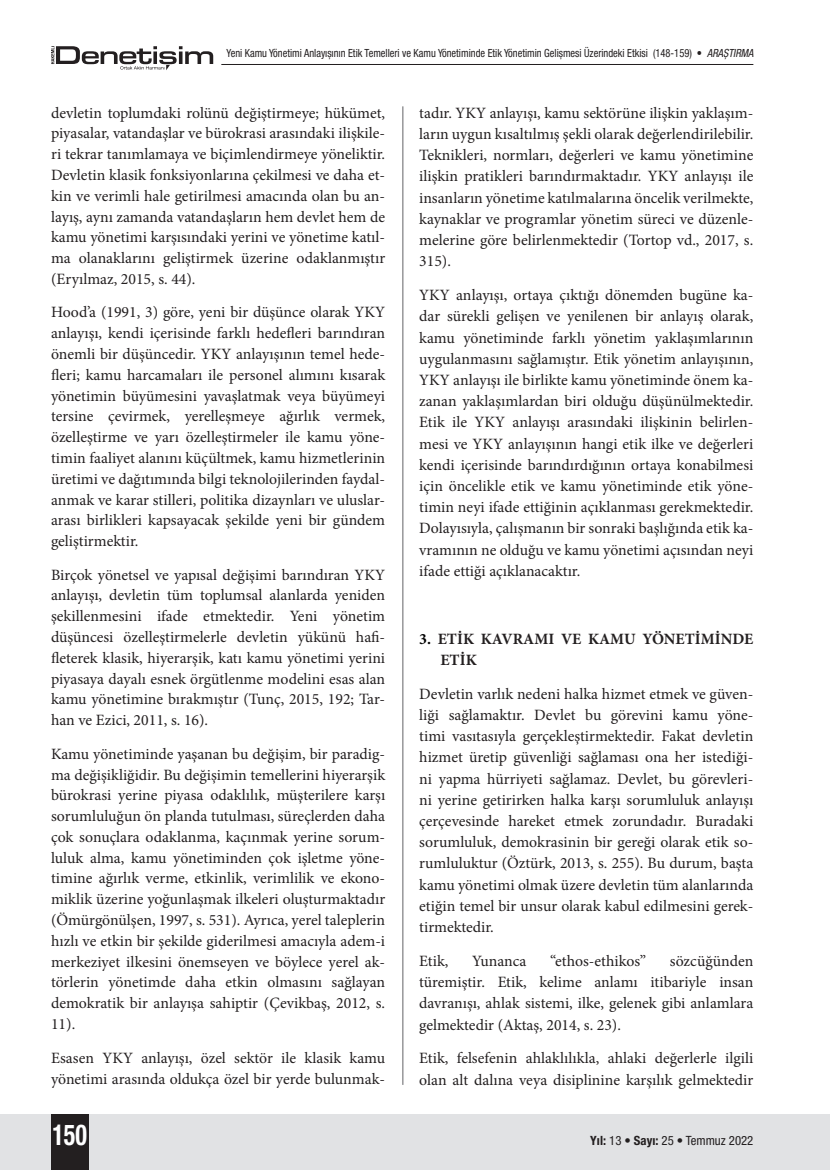
<style>
.page{position:relative;width:830px;height:1170px;background:#fff}
.page>*{position:absolute;margin:0;border:0;box-sizing:border-box;transform-origin:0 0}
.t1{font:700 condensed 28.8px "Helvetica Neue LT Pro";color:#fff;scale:.83 1}
.t2{font:15.75px/20.7px "Minion Pro";color:#231f20;text-align:justify}
.t3{font:700 15.75px/21.1px "Minion Pro";color:#231f20}
.t4{font:condensed 12.75px "Helvetica Neue LT Pro";color:#231f20}
.t5{font:condensed 11.25px "Helvetica Neue LT Pro";color:#231f20;scale:.93 1}
.s1{font-style:italic}
.s2{color:#000001}
.s3{font-weight:700}
</style>
<div class="page">
<hr style="left:402px;top:106px;width:1px;height:978px;background:#636366">
<div style="left:0;top:1114px;width:829px;height:55px;background:#e1e2e4"></div>
<div style="left:51px;top:1114px;width:37px;height:55px;background:#231f20"></div>
<hr style="left:221px;top:64px;width:532px;height:1px;background:#231f20">
<svg style="left:51px;top:46px;width:162px;height:24px"></svg>
<hr style="left:829px;top:1114px;width:1px;height:55px;background:#e1e2e4">
<p class="t5" style="left:226px;top:47px;width:567px">Yeni Kamu Yönetimi Anlayışının Etik Temelleri ve Kamu Yönetiminde Etik Yönetimin Gelişmesi Üzerindeki Etkisi (148-159) • <span class="s1">ARAŞTIRMA</span></p>
<p class="t2" style="left:51px;top:102px;width:335px">devletin toplumdaki rolünü değiştirmeye; hükümet, piyasalar, vatandaşlar ve bürokrasi arasındaki ilişkile&shy;ri tekrar tanımlamaya ve biçimlendirmeye yöneliktir.<br>Devletin klasik fonksiyonlarına çekilmesi ve daha et&shy;kin ve verimli hale getirilmesi amacında olan bu an&shy;layış, aynı zamanda vatandaşların hem devlet hem de kamu yönetimi karşısındaki yerini ve yönetime katıl&shy;ma olanaklarını geliştirmek üzerine odaklanmıştır (Eryılmaz, 2015, s. 44).</p>
<p class="t2" style="left:51px;top:302px;width:335px">Hood’a (1991, 3) göre, yeni bir düşünce olarak YKY anlayışı, kendi içerisinde farklı hedefleri barındıran önemli bir düşüncedir. YKY anlayışının temel hede&shy;fleri; kamu harcamaları ile personel alımını kısarak yönetimin büyümesini yavaşlatmak veya büyümeyi tersine çevirmek, yerelleşmeye ağırlık vermek, özelleştirme ve yarı özelleştirmeler ile kamu yöne&shy;timin faaliyet alanını küçültmek, kamu hizmetlerinin üretimi ve dağıtımında bilgi teknolojilerinden faydal&shy;anmak ve karar stilleri, politika dizaynları ve uluslar&shy;arası birlikleri kapsayacak şekilde yeni bir gündem geliştirmektir.</p>
<p class="t2" style="left:51px;top:564px;width:335px">Birçok yönetsel ve yapısal değişimi barındıran YKY anlayışı, devletin tüm toplumsal alanlarda yeniden şekillenmesini ifade etmektedir. Yeni yönetim düşüncesi özelleştirmelerle devletin yükünü hafi&shy;fleterek klasik, hiyerarşik, katı kamu yönetimi yerini piyasaya dayalı esnek örgütlenme modelini esas alan kamu yönetimine bırakmıştır (Tunç, 2015, 192; Tar&shy;han ve Ezici, 2011, s. 16).</p>
<p class="t2" style="left:51px;top:743px;width:335px">Kamu yönetiminde yaşanan bu değişim, bir paradig&shy;ma değişikliğidir. Bu değişimin temellerini hiyerarşik bürokrasi yerine piyasa odaklılık, müşterilere karşı sorumluluğun ön planda tutulması, süreçlerden daha çok sonuçlara odaklanma, kaçınmak yerine sorum&shy;luluk alma, kamu yönetiminden çok işletme yöne&shy;timine ağırlık verme, etkinlik, verimlilik ve ekono&shy;miklik üzerine yoğunlaşmak ilkeleri oluşturmaktadır (Ömürgönülşen, 1997, s. 531). Ayrıca, yerel taleplerin hızlı ve etkin bir şekilde giderilmesi amacıyla adem-i merkeziyet ilkesini önemseyen ve böylece yerel ak&shy;törlerin yönetimde daha etkin olmasını sağlayan demokratik bir anlayışa sahiptir (Çevikbaş, 2012, s.<br>11).</p>
<p class="t2" style="left:51px;top:1047px;width:335px;line-height:21.3px">Esasen YKY anlayışı, özel sektör ile klasik kamu yönetimi arasında oldukça özel bir yerde bulunmak-</p>
<p class="t2" style="left:419px;top:102px;width:335px;line-height:21.1px">tadır. YKY anlayışı, kamu sektörüne ilişkin yaklaşım&shy;ların uygun kısaltılmış şekli olarak değerlendirilebilir.<br>Teknikleri, normları, değerleri ve kamu yönetimine ilişkin pratikleri barındırmaktadır. YKY anlayışı ile insanların yönetime katılmalarına öncelik verilmekte, kaynaklar ve programlar yönetim süreci ve düzenle&shy;melerine göre belirlenmektedir (Tortop vd., 2017, s.<br>315).</p>
<p class="t2" style="left:419px;top:284px;width:335px;line-height:21.1px">YKY anlayışı, ortaya çıktığı dönemden bugüne ka&shy;dar sürekli gelişen ve yenilenen bir anlayış olarak, kamu yönetiminde farklı yönetim yaklaşımlarının uygulanmasını sağlamıştır. Etik yönetim anlayışının, YKY anlayışı ile birlikte kamu yönetiminde önem ka&shy;zanan yaklaşımlardan biri olduğu düşünülmektedir.<br>Etik ile YKY anlayışı arasındaki ilişkinin belirlen&shy;mesi ve YKY anlayışının hangi etik ilke ve değerleri kendi içerisinde barındırdığının ortaya konabilmesi için öncelikle etik ve kamu yönetiminde etik yöne&shy;timin neyi ifade ettiğinin açıklanması gerekmektedir.<br>Dolayısıyla, çalışmanın bir sonraki başlığında etik ka&shy;vramının ne olduğu ve kamu yönetimi açısından neyi ifade ettiği açıklanacaktır.</p>
<p class="t3" style="left:440px;top:627px;width:314px;text-indent:-21px"><span class="s2">3.</span> ETİK KAVRAMI VE KAMU YÖNETİMİNDE<br>ETİK</p>
<p class="t2" style="left:419px;top:683px;width:335px;line-height:21.1px">Devletin varlık nedeni halka hizmet etmek ve güven&shy;liği sağlamaktır. Devlet bu görevini kamu yöne&shy;timi vasıtasıyla gerçekleştirmektedir. Fakat devletin hizmet üretip güvenliği sağlaması ona her istediği&shy;ni yapma hürriyeti sağlamaz. Devlet, bu görevleri&shy;ni yerine getirirken halka karşı sorumluluk anlayışı çerçevesinde hareket etmek zorundadır. Buradaki sorumluluk, demokrasinin bir gereği olarak etik so&shy;rumluluktur (Öztürk, 2013, s. 255). Bu durum, başta kamu yönetimi olmak üzere devletin tüm alanlarında etiğin temel bir unsur olarak kabul edilmesini gerek&shy;tirmektedir.</p>
<p class="t2" style="left:419px;top:950px;width:31px">Etik,</p>
<p class="t2" style="left:472px;top:950px;width:56px">Yunanca</p>
<p class="t2" style="left:550px;top:950px;width:97px">“ethos-ethikos”</p>
<p class="t2" style="left:419px;top:950px;width:335px;line-height:21.1px;text-indent:250px">sözcüğünden türemiştir. Etik, kelime anlamı itibariyle insan davranışı, ahlak sistemi, ilke, gelenek gibi anlamlara gelmektedir (Aktaş, 2014, s. 23).</p>
<p class="t2" style="left:419px;top:1047px;width:335px;line-height:21.1px">Etik, felsefenin ahlaklılıkla, ahlaki değerlerle ilgili olan alt dalına veya disiplinine karşılık gelmektedir</p>
<h1 class="t1" style="left:52px;top:1117px;width:43px">150</h1>
<p class="t4" style="left:590px;top:1133px;width:164px"><span class="s3">Yıl:</span> 13 <span class="s3">• Sayı:</span> 25 <span class="s3">•</span> Temmuz 2022</p>
</div>
